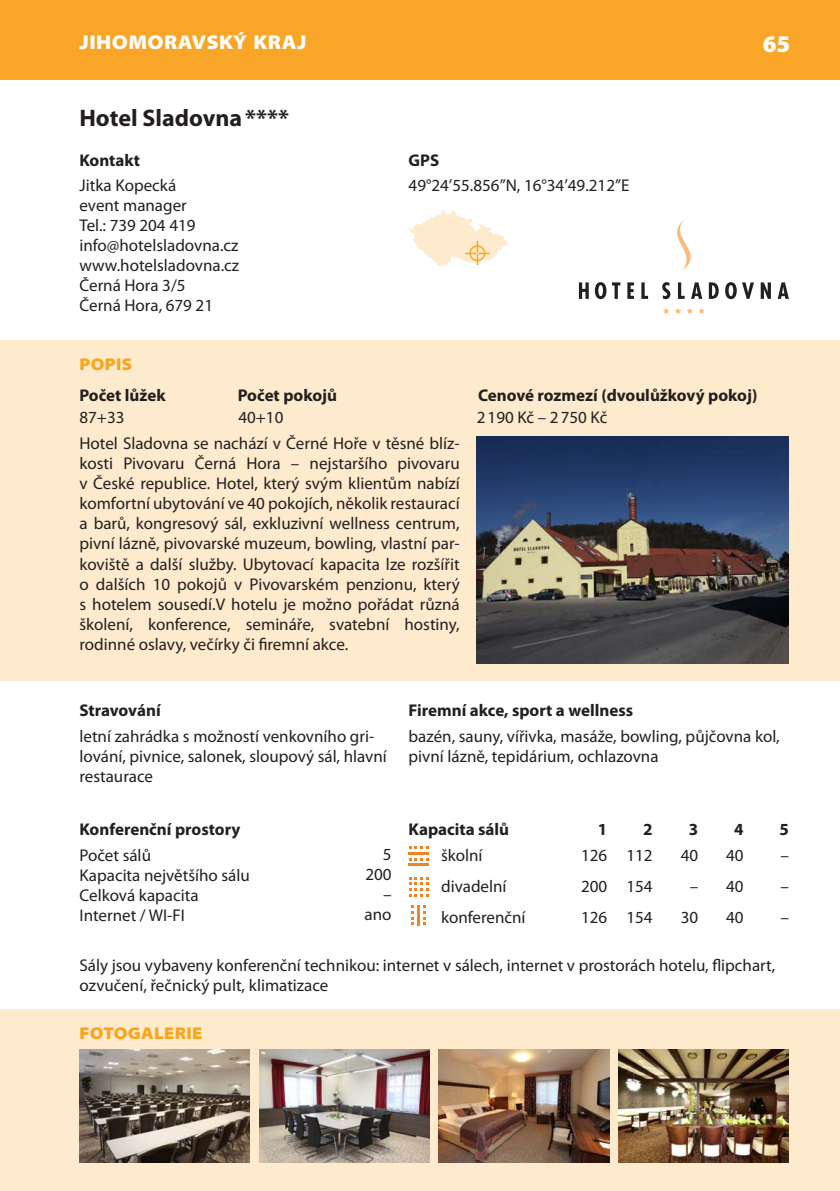
<style>
.page{position:relative;width:840px;height:1191px;background:#fff}
.page>*{position:absolute;margin:0;border:0;box-sizing:border-box;transform-origin:0 0}
.Název_hotelu_šablona{font:700 24px "Myriad Pro";color:#231f20}
.t1{font:900 24px "Myriad Pro";color:#fff}
.BílýTextZáhlavíLeft{font:900 semi-expanded 20px "Myriad Pro";letter-spacing:.02em;color:#fff}
.BěžnýTextBlok_šablon{font:17px/20px "Myriad Pro";color:#231f20}
.BěžnýText_šablonaHot{font:17px/20px "Myriad Pro";color:#231f20}
.t2{font:700 17px "Myriad Pro";color:#231f20}
.KapacityOdsazene_šab{font:17px "Myriad Pro";color:#231f20}
.t3{font:900 semi-expanded 17px "Myriad Pro";letter-spacing:.02em;color:#f9a51b}
.BěžnýTextRight_šablo{font:17px "Myriad Pro";color:#231f20}
</style>
<div class="page">
<div style="left:0;top:0;width:839px;height:79px;background:#f9a628"></div>
<div style="left:0;top:340px;width:839px;height:340px;background:#feeacc"></div>
<svg style="left:409px;top:877px;width:20px;height:20px"></svg>
<svg style="left:409px;top:846px;width:20px;height:3px"></svg>
<svg style="left:409px;top:858px;width:20px;height:2px"></svg>
<hr style="left:408px;top:852px;width:21px;height:3px;background:#f48223">
<hr style="left:408px;top:863px;width:21px;height:3px;background:#f48223">
<hr style="left:416px;top:905px;width:3px;height:20px;background:#f48223">
<svg style="left:411px;top:905px;width:3px;height:20px"></svg>
<svg style="left:423px;top:905px;width:2px;height:20px"></svg>
<div style="left:0;top:1009px;width:839px;height:182px;background:#feeacc"></div>
<svg style="left:409px;top:210px;width:98px;height:56px"></svg>
<div style="left:469px;top:245px;width:16px;height:16px;border:1px solid #f9a51b;border-radius:50%"></div>
<img style="left:476px;top:437px;width:312px;height:226px">
<svg style="left:677px;top:219px;width:14px;height:51px"></svg>
<svg style="left:663px;top:308px;width:17px;height:6px"></svg>
<svg style="left:686px;top:308px;width:6px;height:6px"></svg>
<svg style="left:698px;top:308px;width:6px;height:6px"></svg>
<svg style="left:578px;top:282px;width:10px;height:17px"></svg>
<svg style="left:594px;top:282px;width:26px;height:17px"></svg>
<svg style="left:627px;top:282px;width:6px;height:17px"></svg>
<svg style="left:641px;top:282px;width:6px;height:17px"></svg>
<svg style="left:662px;top:282px;width:8px;height:17px"></svg>
<svg style="left:678px;top:282px;width:6px;height:17px"></svg>
<svg style="left:691px;top:282px;width:11px;height:17px"></svg>
<svg style="left:708px;top:282px;width:10px;height:17px"></svg>
<svg style="left:725px;top:282px;width:28px;height:17px"></svg>
<svg style="left:760px;top:282px;width:10px;height:17px"></svg>
<svg style="left:777px;top:282px;width:11px;height:17px"></svg>
<img style="left:79px;top:1049px;width:170px;height:113px">
<img style="left:618px;top:1049px;width:170px;height:113px">
<img style="left:259px;top:1049px;width:170px;height:113px">
<img style="left:438px;top:1049px;width:171px;height:113px">
<p class="BílýTextZáhlavíLeft" style="left:80px;top:31px;width:228px">JIHOMORAVSKÝ KRAJ</p>
<p class="Název_hotelu_šablona" style="left:79px;top:102px;width:211px">Hotel Sladovna****</p>
<p class="t2" style="left:79px;top:149px;width:62px">Kontakt</p>
<p class="t2" style="left:408px;top:149px;width:32px">GPS</p>
<p class="BěžnýText_šablonaHot" style="left:79px;top:175px;width:109px">Jitka Kopecká event manager</p>
<p class="BěžnýText_šablonaHot" style="left:79px;top:215px;width:117px">Tel.: 739 204 419</p>
<p class="BěžnýText_šablonaHot" style="left:79px;top:235px;width:160px">info@hotelsladovna.cz</p>
<p class="BěžnýText_šablonaHot" style="left:79px;top:255px;width:161px">www.hotelsladovna.cz</p>
<p class="BěžnýText_šablonaHot" style="left:79px;top:275px;width:108px">Černá Hora 3/5</p>
<p class="BěžnýText_šablonaHot" style="left:79px;top:295px;width:135px">Černá Hora, 679 21</p>
<p class="BěžnýText_šablonaHot" style="left:408px;top:175px;width:222px">49°24’55.856”N, 16°34’49.212”E</p>
<h1 class="t1" style="left:762px;top:30px;width:29px">65</h1>
<p class="t3" style="left:80px;top:354px;width:54px">POPIS</p>
<p class="t2" style="left:79px;top:384px;width:88px">Počet lůžek</p>
<p class="t2" style="left:238px;top:384px;width:101px">Počet pokojů</p>
<p class="t2" style="left:477px;top:384px;width:281px">Cenové rozmezí (dvoulůžkový pokoj)</p>
<p class="BěžnýText_šablonaHot" style="left:79px;top:407px;width:47px">87+33</p>
<p class="BěžnýText_šablonaHot" style="left:238px;top:407px;width:47px">40+10</p>
<p class="BěžnýText_šablonaHot" style="left:476px;top:407px;width:132px">2190 Kč – 2750 Kč</p>
<p class="BěžnýTextBlok_šablon" style="left:79px;top:433px;width:381px;text-align:justify">Hotel Sladovna se nachází v Černé Hoře v těsné blíz&shy;kosti Pivovaru Černá Hora – nejstaršího pivovaru v České republice. Hotel, který svým klientům nabízí komfortní ubytování ve 40 pokojích, několik restaurací a barů, kongresový sál, exkluzivní wellness centrum, pivní lázně, pivovarské muzeum, bowling, vlastní par&shy;koviště a další služby. Ubytovací kapacita lze rozšířit o dalších 10 pokojů v Pivovarském penzionu, který s hotelem sousedí.V hotelu je možno pořádat různá školení, konference, semináře, svatební hostiny, rodinné oslavy, večírky či firemní akce.</p>
<p class="t2" style="left:79px;top:699px;width:83px">Stravování</p>
<p class="t2" style="left:408px;top:699px;width:226px">Firemní akce, sport a wellness</p>
<p class="BěžnýText_šablonaHot" style="left:79px;top:725px;width:309px">letní zahrádka s možností venkovního gri&shy;lování, pivnice, salonek, sloupový sál, hlavní restaurace</p>
<p class="BěžnýText_šablonaHot" style="left:408px;top:725px;width:372px">bazén, sauny, vířivka, masáže, bowling, půjčovna kol, pivní lázně, tepidárium, ochlazovna</p>
<p class="t2" style="left:79px;top:818px;width:162px">Konferenční prostory</p>
<p class="BěžnýTextBlok_šablon" style="left:79px;top:845px;width:172px">Počet sálů<br>Kapacita největšího sálu<br>Celková kapacita<br>Internet / WI-FI</p>
<p class="BěžnýTextRight_šablo" style="left:382px;top:843px;width:10px">5</p>
<p class="BěžnýTextRight_šablo" style="left:365px;top:863px;width:28px">200</p>
<p class="BěžnýTextRight_šablo" style="left:383px;top:883px;width:10px">–</p>
<p class="BěžnýTextRight_šablo" style="left:364px;top:903px;width:28px">ano</p>
<p class="t2" style="left:408px;top:818px;width:102px">Kapacita sálů</p>
<p class="BěžnýTextBlok_šablon" style="left:441px;top:839px;width:86px;line-height:31.4px">školní divadelní konferenční</p>
<p class="t2" style="left:597px;top:818px;width:11px">1</p>
<p class="t2" style="left:643px;top:818px;width:11px">2</p>
<p class="t2" style="left:688px;top:818px;width:11px">3</p>
<p class="t2" style="left:733px;top:818px;width:11px">4</p>
<p class="t2" style="left:779px;top:818px;width:11px">5</p>
<p class="KapacityOdsazene_šab" style="left:580px;top:844px;width:28px">126</p>
<p class="KapacityOdsazene_šab" style="left:580px;top:876px;width:28px">200</p>
<p class="KapacityOdsazene_šab" style="left:580px;top:907px;width:28px">126</p>
<p class="KapacityOdsazene_šab" style="left:626px;top:844px;width:28px">112</p>
<p class="KapacityOdsazene_šab" style="left:626px;top:876px;width:28px">154</p>
<p class="KapacityOdsazene_šab" style="left:626px;top:907px;width:28px">154</p>
<p class="KapacityOdsazene_šab" style="left:680px;top:844px;width:19px">40</p>
<p class="KapacityOdsazene_šab" style="left:689px;top:876px;width:10px">–</p>
<p class="KapacityOdsazene_šab" style="left:680px;top:907px;width:19px">30</p>
<p class="KapacityOdsazene_šab" style="left:725px;top:844px;width:19px">40</p>
<p class="KapacityOdsazene_šab" style="left:725px;top:876px;width:19px">40</p>
<p class="KapacityOdsazene_šab" style="left:725px;top:907px;width:19px">40</p>
<p class="KapacityOdsazene_šab" style="left:780px;top:844px;width:10px">–</p>
<p class="KapacityOdsazene_šab" style="left:780px;top:876px;width:10px">–</p>
<p class="KapacityOdsazene_šab" style="left:780px;top:907px;width:10px">–</p>
<p class="BěžnýText_šablonaHot" style="left:79px;top:955px;width:697px">Sály jsou vybaveny konferenční technikou: internet v sálech, internet v prostorách hotelu, flipchart, ozvučení, řečnický pult, klimatizace</p>
<p class="t3" style="left:80px;top:1023px;width:124px">FOTOGALERIE</p>
</div>
